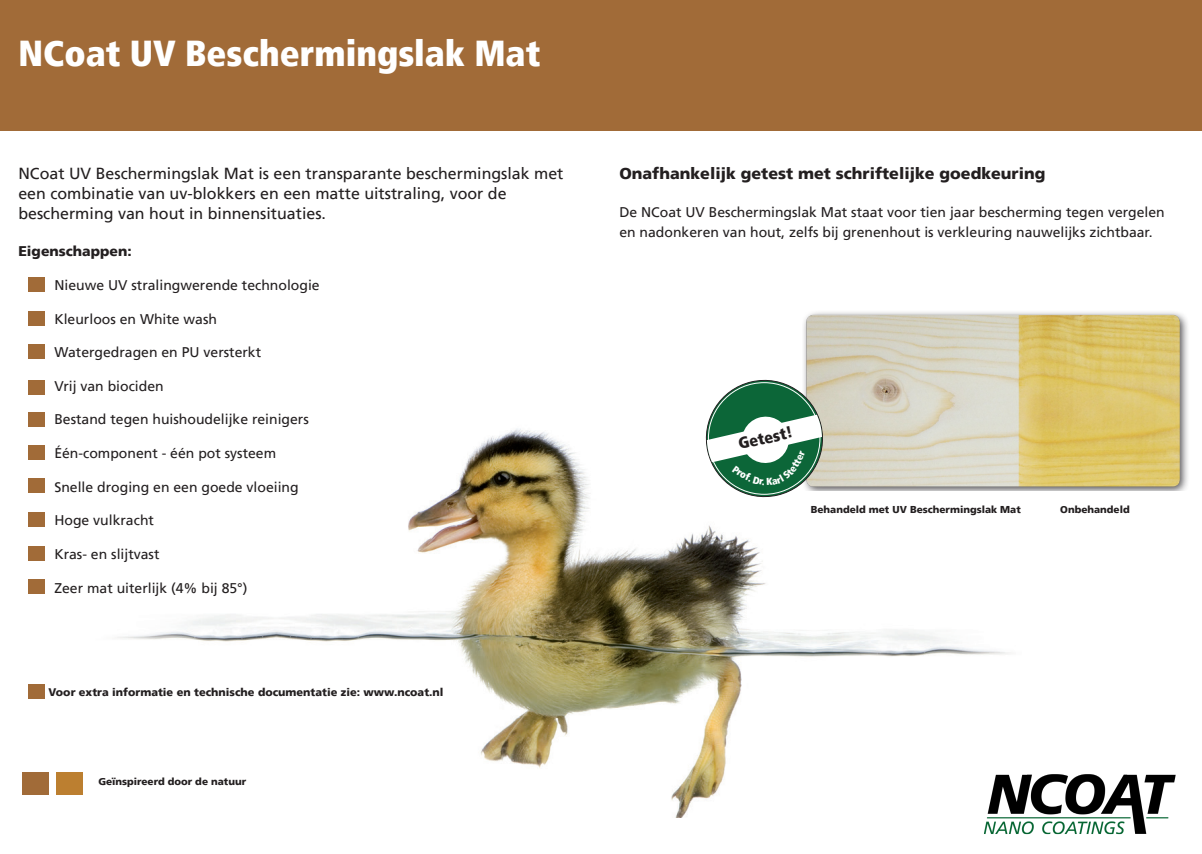
<style>
.page{position:relative;width:1202px;height:854px;background:#fff}
.page>*{position:absolute;margin:0;border:0;box-sizing:border-box;transform-origin:0 0}
.t1{font:900 condensed 36px "Frutiger LT";color:#fff}
.t2{font:16px/19.2px "Frutiger LT";color:#231f20}
.t3{font:900 16px "Frutiger LT";color:#231f20}
.t4{font:900 condensed 16px "Frutiger LT";color:#231f20}
.t5{font:14px/20.4px "Frutiger LT";color:#231f20}
.t6{font:900 14px "Frutiger LT";color:#231f20}
.t7{font:900 11px "Frutiger LT";color:#231f20}
.t8{font:900 10px "Frutiger LT";color:#231f20}
</style>
<div class="page">
<img style="left:69px;top:428px;width:953px;height:388px">
<div style="left:0;top:0;width:1202px;height:130px;background:#a16b38"></div>
<img style="left:977px;top:768px;width:199px;height:67px">
<div style="left:22px;top:771px;width:27px;height:23px;background:#a16b38"></div>
<div style="left:57px;top:771px;width:26px;height:23px;background:#bc7f30"></div>
<img style="left:803px;top:312px;width:385px;height:178px">
<div style="left:28px;top:277px;width:17px;height:14px;background:#a16b38"></div>
<div style="left:28px;top:311px;width:17px;height:14px;background:#a16b38"></div>
<div style="left:28px;top:344px;width:17px;height:14px;background:#a16b38"></div>
<div style="left:28px;top:380px;width:17px;height:14px;background:#a16b38"></div>
<div style="left:28px;top:412px;width:17px;height:15px;background:#a16b38"></div>
<div style="left:28px;top:445px;width:17px;height:14px;background:#a16b38"></div>
<div style="left:28px;top:477px;width:17px;height:15px;background:#a16b38"></div>
<div style="left:28px;top:511px;width:17px;height:15px;background:#a16b38"></div>
<div style="left:28px;top:545px;width:17px;height:15px;background:#a16b38"></div>
<div style="left:28px;top:579px;width:17px;height:14px;background:#a16b38"></div>
<div style="left:28px;top:683px;width:17px;height:15px;background:#a16b38"></div>
<svg style="left:701px;top:374px;width:127px;height:128px"></svg>
<p class="t1" style="left:18px;top:31px;width:523px">NCoat UV Beschermingslak Mat</p>
<p class="t2" style="left:18px;top:164px;width:547px">NCoat UV Beschermingslak Mat is een transparante beschermingslak met een combinatie van uv-blokkers en een matte uitstraling, voor de</p>
<p class="t2" style="left:18px;top:204px;width:309px">bescherming van hout in binnensituaties.</p>
<p class="t6" style="left:18px;top:243px;width:115px">Eigenschappen:</p>
<p class="t5" style="left:54px;top:275px;width:267px">Nieuwe UV stralingwerende technologie</p>
<p class="t5" style="left:54px;top:308px;width:164px">Kleurloos en White wash</p>
<p class="t5" style="left:54px;top:342px;width:208px">Watergedragen en PU versterkt</p>
<p class="t5" style="left:54px;top:375px;width:111px">Vrij van biociden</p>
<p class="t5" style="left:54px;top:409px;width:256px">Bestand tegen huishoudelijke reinigers</p>
<p class="t5" style="left:54px;top:443px;width:223px">Één-component - één pot systeem</p>
<p class="t5" style="left:54px;top:476px;width:246px">Snelle droging en een goede vloeiing</p>
<p class="t5" style="left:54px;top:510px;width:101px">Hoge vulkracht</p>
<p class="t5" style="left:54px;top:543px;width:107px">Kras- en slijtvast</p>
<p class="t5" style="left:54px;top:577px;width:195px">Zeer mat uiterlijk (4% bij 85°)</p>
<p class="t7" style="left:49px;top:684px;width:396px">Voor extra informatie en technische documentatie zie: www.ncoat.nl</p>
<p class="t8" style="left:98px;top:775px;width:149px">Geïnspireerd door de natuur</p>
<p class="t3" style="left:619px;top:164px;width:427px">Onafhankelijk getest met schriftelijke goedkeuring</p>
<p class="t5" style="left:619px;top:201px;width:547px">De NCoat UV Beschermingslak Mat staat voor tien jaar bescherming tegen vergelen en nadonkeren van hout, zelfs bij grenenhout is verkleuring nauwelijks zichtbaar.</p>
<p class="t4" style="left:736px;top:434px;width:57px;rotate:-13deg">Getest!</p>
<p class="t8" style="left:811px;top:503px;width:212px">Behandeld met UV Beschermingslak Mat</p>
<p class="t8" style="left:1060px;top:503px;width:71px">Onbehandeld</p>
</div>
